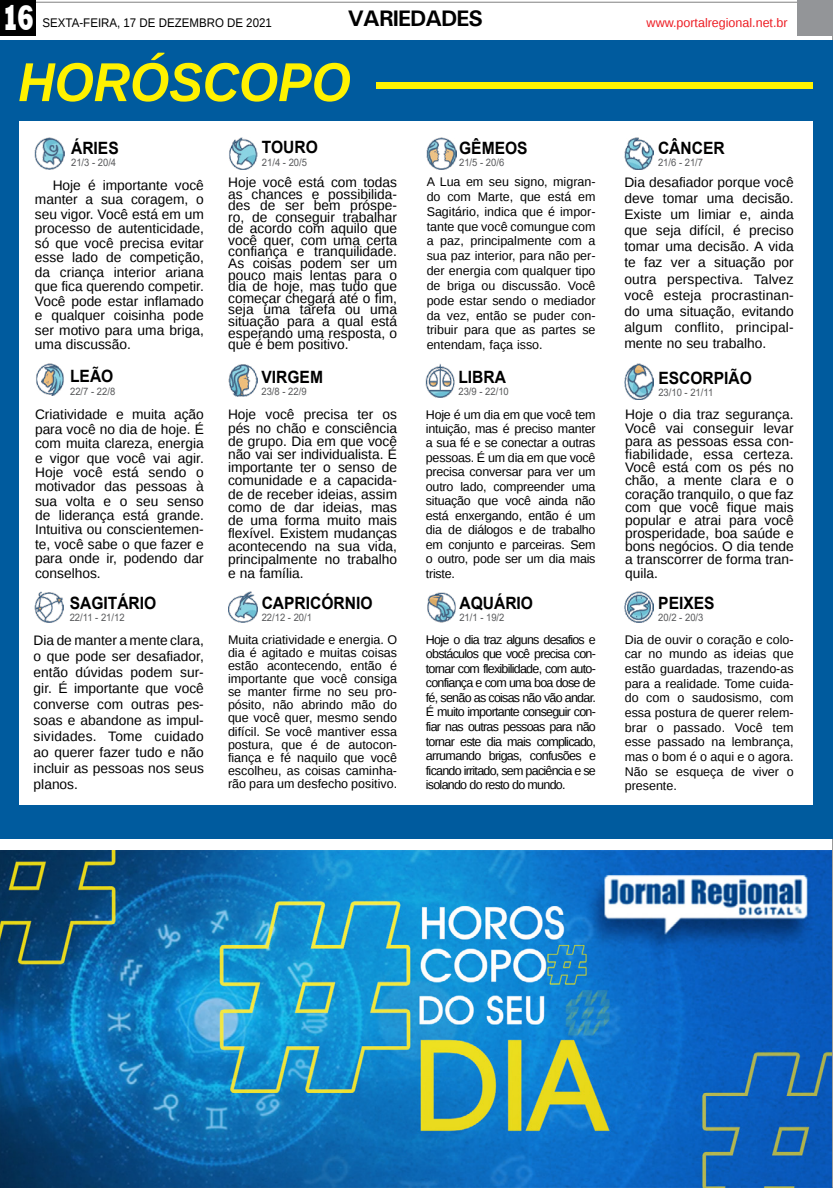
<style>
.page{position:relative;width:833px;height:1188px;background:#fff}
.page>*{position:absolute;margin:0;border:0;box-sizing:border-box;transform-origin:0 0}
.TÍTULO{font:italic 700 54.75px "Liberation Sans";color:#fff200;scale:.92 1}
.t1{font:800 36.12px "Rockwell";color:#fff;scale:.7 1}
.TITULO_PG{font:700 22.5px "Univers";letter-spacing:-.04em;color:#000}
.JR_Classificados{font:700 17px "Arial";color:#000;scale:.92 1}
.NOVELAS_E_HOROSC{font:13.75px/13.1px "Liberation Sans";color:#000;text-align:justify}
.MATÉRIA{font:13.75px/14.5px "Liberation Sans";color:#000;text-align:justify}
.NOVELAS_E_HOROSC-2{font:12.5px/14.5px "Liberation Sans";color:#000;text-align:justify}
.DATA_PG{font:12.5px "Liberation Sans";color:#000;scale:.92 1}
.DATA_PG-2{font:12.5px "Liberation Sans";color:#ed1d24}
.JR_Classificados-2{font:10.25px "Arial";color:#58595b;scale:.92 1}
</style>
<div class="page">
<div style="left:0;top:0;width:36px;height:36px;background:#000"></div>
<div style="left:797px;top:0;width:36px;height:36px;background:#939598"></div>
<div style="left:0;top:41px;width:833px;height:797px;background:#005b9e"></div>
<div style="left:376px;top:83px;width:436px;height:6px;background:#fff200"></div>
<div style="left:19px;top:121px;width:793px;height:683px;background:#fff"></div>
<img style="left:35px;top:138px;width:29px;height:32px">
<img style="left:229px;top:138px;width:29px;height:32px">
<img style="left:427px;top:138px;width:29px;height:32px">
<img style="left:624px;top:138px;width:30px;height:32px">
<img style="left:36px;top:364px;width:28px;height:32px">
<img style="left:228px;top:364px;width:29px;height:32px">
<img style="left:426px;top:364px;width:28px;height:33px">
<img style="left:624px;top:364px;width:30px;height:35px">
<img style="left:35px;top:591px;width:28px;height:31px">
<img style="left:228px;top:591px;width:29px;height:31px">
<img style="left:427px;top:592px;width:29px;height:30px">
<img style="left:624px;top:591px;width:30px;height:31px">
<img style="left:0;top:850px;width:832px;height:337px">
<p class="t1" style="left:2px;top:-3px;width:48px">16</p>
<p class="DATA_PG" style="left:43px;top:16px;width:251px">SEXTA-FEIRA, 17 DE DEZEMBRO DE 2021</p>
<p class="TITULO_PG" style="left:348px;top:5px;width:137px">VARIEDADES</p>
<p class="DATA_PG-2" style="left:646px;top:16px;width:143px">www.portalregional.net.br</p>
<p class="TÍTULO" style="left:18px;top:45px;width:363px">HORÓSCOPO</p>
<p class="JR_Classificados" style="left:71px;top:136px;width:53px">ÁRIES</p>
<p class="JR_Classificados-2" style="left:71px;top:155px;width:51px">21/3 - 20/4</p>
<p class="JR_Classificados" style="left:459px;top:136px;width:76px">GÊMEOS</p>
<p class="JR_Classificados-2" style="left:459px;top:155px;width:51px">21/5 - 20/6</p>
<p class="JR_Classificados" style="left:658px;top:136px;width:74px">CÂNCER</p>
<p class="JR_Classificados-2" style="left:658px;top:155px;width:51px">21/6 - 21/7</p>
<p class="JR_Classificados" style="left:262px;top:135px;width:62px">TOURO</p>
<p class="JR_Classificados-2" style="left:262px;top:155px;width:51px">21/4 - 20/5</p>
<p class="MATÉRIA" style="left:35px;top:178px;width:170px;text-indent:18px">Hoje é importante você manter a sua coragem, o seu vigor. Você está em um processo de autenticidade, só que você precisa evitar esse lado de competição, da criança interior ariana que fica querendo competir.<br>Você pode estar inflamado e qualquer coisinha pode ser motivo para uma briga, uma discussão.</p>
<p class="NOVELAS_E_HOROSC" style="left:228px;top:177px;width:170px;line-height:11.6px">Hoje você está com todas as chances e possibilida&shy;des de ser bem próspe&shy;ro, de conseguir trabalhar de acordo com aquilo que você quer, com uma certa confiança e tranquilidade.<br>As coisas podem ser um pouco mais lentas para o dia de hoje, mas tudo que começar chegará até o fim, seja uma tarefa ou uma situação para a qual está esperando uma resposta, o que é bem positivo.</p>
<p class="NOVELAS_E_HOROSC-2" style="left:427px;top:175px;width:170px;line-height:14.9px">A Lua em seu signo, migran&shy;do com Marte, que está em Sagitário, indica que é impor&shy;tante que você comungue com a paz, principalmente com a sua paz interior, para não per&shy;der energia com qualquer tipo de briga ou discussão. Você pode estar sendo o mediador da vez, então se puder con&shy;tribuir para que as partes se entendam, faça isso.</p>
<p class="NOVELAS_E_HOROSC" style="left:624px;top:175px;width:171px;line-height:16.1px">Dia desafiador porque você deve tomar uma decisão.<br>Existe um limiar e, ainda que seja difícil, é preciso tomar uma decisão. A vida te faz ver a situação por outra perspectiva. Talvez você esteja procrastinan&shy;do uma situação, evitando algum conflito, principal&shy;mente no seu trabalho.</p>
<p class="JR_Classificados" style="left:70px;top:364px;width:49px">LEÃO</p>
<p class="JR_Classificados-2" style="left:70px;top:384px;width:51px">22/7 - 22/8</p>
<p class="JR_Classificados" style="left:261px;top:365px;width:68px">VIRGEM</p>
<p class="JR_Classificados-2" style="left:261px;top:384px;width:51px">23/8 - 22/9</p>
<p class="JR_Classificados" style="left:458px;top:365px;width:53px">LIBRA</p>
<p class="JR_Classificados-2" style="left:458px;top:384px;width:56px">23/9 - 22/10</p>
<p class="JR_Classificados" style="left:658px;top:366px;width:103px">ESCORPIÃO</p>
<p class="JR_Classificados-2" style="left:658px;top:385px;width:61px">23/10 - 21/11</p>
<p class="NOVELAS_E_HOROSC" style="left:35px;top:408px;width:170px;line-height:14.4px">Criatividade e muita ação para você no dia de hoje. É com muita clareza, energia e vigor que você vai agir.<br>Hoje você está sendo o motivador das pessoas à sua volta e o seu senso de liderança está grande.<br>Intuitiva ou conscientemen&shy;te, você sabe o que fazer e para onde ir, podendo dar conselhos.</p>
<p class="NOVELAS_E_HOROSC" style="left:228px;top:408px;width:171px">Hoje você precisa ter os pés no chão e consciência de grupo. Dia em que você não vai ser individualista. É importante ter o senso de comunidade e a capacida&shy;de de receber ideias, assim como de dar ideias, mas de uma forma muito mais flexível. Existem mudanças acontecendo na sua vida, principalmente no trabalho e na família.</p>
<p class="NOVELAS_E_HOROSC-2" style="left:426px;top:407px;width:171px">Hoje é um dia em que você tem intuição, mas é preciso manter a sua fé e se conectar a outras pessoas. É um dia em que você precisa conversar para ver um outro lado, compreender uma situação que você ainda não está enxergando, então é um dia de diálogos e de trabalho em conjunto e parceiras. Sem o outro, pode ser um dia mais triste.</p>
<p class="NOVELAS_E_HOROSC" style="left:625px;top:408px;width:170px">Hoje o dia traz segurança.<br>Você vai conseguir levar para as pessoas essa con&shy;fiabilidade, essa certeza.<br>Você está com os pés no chão, a mente clara e o coração tranquilo, o que faz com que você fique mais popular e atrai para você prosperidade, boa saúde e bons negócios. O dia tende a transcorrer de forma tran&shy;quila.</p>
<p class="JR_Classificados" style="left:70px;top:590px;width:96px">SAGITÁRIO</p>
<p class="JR_Classificados-2" style="left:70px;top:610px;width:61px">22/11 - 21/12</p>
<p class="JR_Classificados" style="left:262px;top:590px;width:122px">CAPRICÓRNIO</p>
<p class="JR_Classificados-2" style="left:262px;top:610px;width:56px">22/12 - 20/1</p>
<p class="JR_Classificados" style="left:459px;top:590px;width:82px">AQUÁRIO</p>
<p class="JR_Classificados-2" style="left:459px;top:610px;width:51px">21/1 - 19/2</p>
<p class="JR_Classificados" style="left:658px;top:590px;width:63px">PEIXES</p>
<p class="JR_Classificados-2" style="left:658px;top:610px;width:51px">20/2 - 20/3</p>
<p class="NOVELAS_E_HOROSC" style="left:34px;top:632px;width:172px;line-height:16px">Dia de manter a mente clara, o que pode ser desafiador, então dúvidas podem sur&shy;gir. É importante que você converse com outras pes&shy;soas e abandone as impul&shy;sividades. Tome cuidado ao querer fazer tudo e não incluir as pessoas nos seus planos.</p>
<p class="NOVELAS_E_HOROSC-2" style="left:228px;top:633px;width:171px;line-height:13.1px">Muita criatividade e energia. O dia é agitado e muitas coisas estão acontecendo, então é importante que você consiga se manter firme no seu pro&shy;pósito, não abrindo mão do que você quer, mesmo sendo difícil. Se você mantiver essa postura, que é de autocon&shy;fiança e fé naquilo que você escolheu, as coisas caminha&shy;rão para um desfecho positivo.</p>
<p class="NOVELAS_E_HOROSC-2" style="left:426px;top:632px;width:172px">Hoje o dia traz alguns desafios e obstáculos que você precisa con&shy;tornar com flexibilidade, com auto&shy;confiança e com uma boa dose de fé, senão as coisas não vão andar.<br>É muito importante conseguir con&shy;fiar nas outras pessoas para não tornar este dia mais complicado, arrumando brigas, confusões e ficando irritado, sem paciência e se isolando do resto do mundo.</p>
<p class="NOVELAS_E_HOROSC-2" style="left:625px;top:632px;width:170px">Dia de ouvir o coração e colo&shy;car no mundo as ideias que estão guardadas, trazendo-as para a realidade. Tome cuida&shy;do com o saudosismo, com essa postura de querer relem&shy;brar o passado. Você tem esse passado na lembrança, mas o bom é o aqui e o agora.<br>Não se esqueça de viver o presente.</p>
</div>
